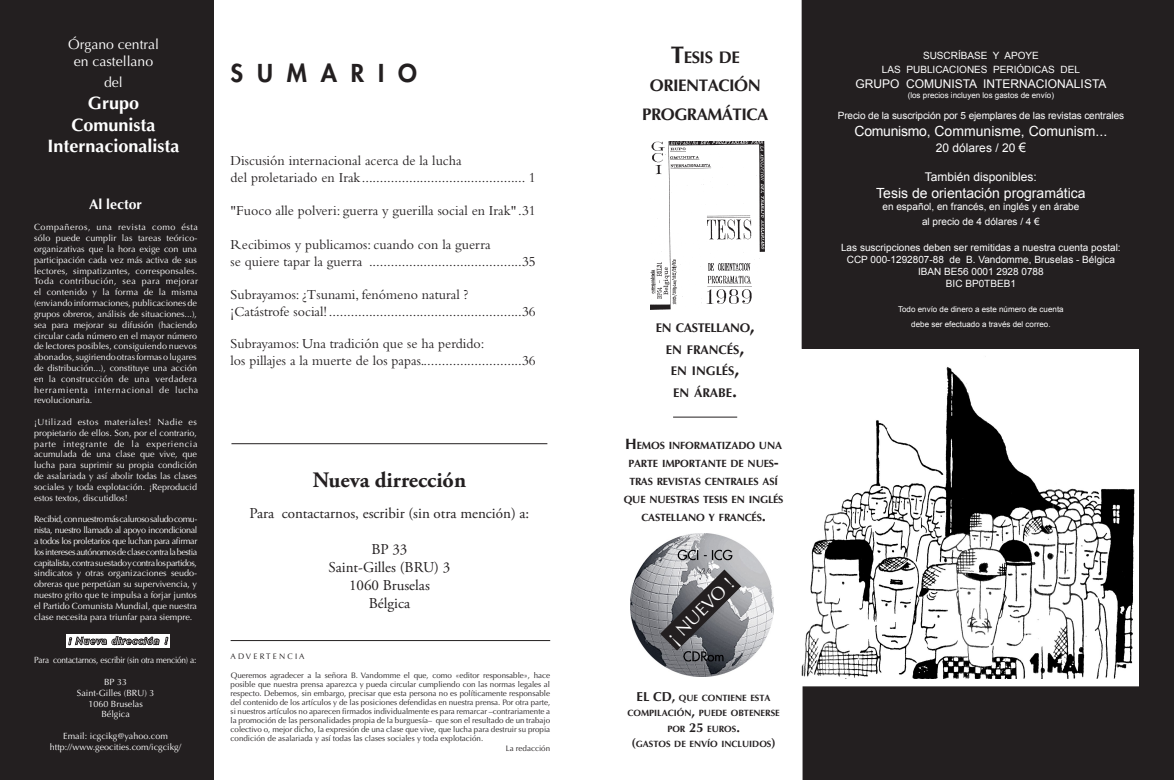
<style>
.page{position:relative;width:1174px;height:780px;background:#fff}
.page>*{position:absolute;margin:0;border:0;box-sizing:border-box;transform-origin:0 0}
.t1{font:800 24px "Futura";color:#231f20}
.t2{font:700 22px "Adobe Garamond Pro";color:#231f20}
.t3{font:700 18px/21.6px "Optima";color:#fff;text-align:center}
.t4{font:18px "Optima";color:#fff}
.t5{font:700 16.8px/28.8px "Optima";letter-spacing:-.03em;color:#231f20;text-align:center}
.t6{font:15px "Adobe Garamond Pro";color:#231f20}
.t7{font:14.3px/16.8px "Bembo";color:#231f20}
.t8{font:14px "Arial";color:#fff}
.t9{font:14px "Optima";color:#fff}
.t10{font:700 14px "Optima";color:#fff}
.t11{font:700 12.6px "Optima";color:#231f20}
.t12{font:700 12.6px "Optima";letter-spacing:-.03em;color:#231f20}
.t13{font:12px "Arial";color:#fff}
.t14{font:700 10.5px/18px "Optima";letter-spacing:-.015em;color:#231f20;text-align:center}
.t15{font:10px "Arial";color:#fff}
.t16{font:700 9.1px/15.6px "Optima";color:#231f20;text-align:center}
.t17{font:9px/10.8px "Optima";color:#fff;text-align:justify}
.t18{font:9px "Optima";letter-spacing:-.02em;color:#fff;scale:.91 1}
.t19{font:italic 9px "Optima";letter-spacing:.155em;color:#fff}
.t20{font:8px/9.1px "Optima";color:#231f20;text-align:justify}
.t21{font:8px "Arial";color:#fff}
.s1{font-size:16.9px}
.s2{font-size:24px}
.s3{font-size:18px}
.s4{font-size:15px}
.s5{font-size:21.8px}
.s6{font-size:13px}
</style>
<div class="page">
<div style="left:0;top:0;width:214px;height:780px;background:#231f20"></div>
<hr style="left:231px;top:640px;width:319px;height:1px;background:#231f20">
<div style="left:801px;top:0;width:373px;height:349px;background:#231f20"></div>
<img style="left:650px;top:142px;width:114px;height:168px">
<hr style="left:673px;top:416px;width:64px;height:1px;background:#231f20">
<svg style="left:802px;top:339px;width:372px;height:441px"></svg>
<img style="left:631px;top:533px;width:142px;height:143px">
<svg style="left:660px;top:569px;width:81px;height:81px;background:#6b6b6e"></svg>
<hr style="left:231px;top:443px;width:316px;height:1px;background:#231f20">
<div style="left:66px;top:634px;width:103px;height:13px;background:#fff"></div>
<svg style="left:67px;top:636px;width:102px;height:12px"></svg>
<p class="t9" style="left:68px;top:36px;width:92px">Órgano central</p>
<p class="t9" style="left:74px;top:53px;width:81px">en castellano</p>
<p class="t9" style="left:104px;top:75px;width:20px">del</p>
<p class="t3" style="left:88px;top:92px;width:53px">Grupo</p>
<p class="t3" style="left:47px;top:114px;width:134px">Comunista<br>Internacionalista</p>
<p class="t10" style="left:89px;top:196px;width:54px">Al lector</p>
<p class="t17" style="left:34px;top:222px;width:166px;text-align:left">Compañeros, una revista como ésta sólo puede cumplir las tareas teórico&shy;organizativas que la hora exige con una participación cada vez más activa de sus lectores, simpatizantes, corresponsales.<br>Toda contribución, sea para mejorar el contenido y la forma de la misma (enviando informaciones, publicaciones de grupos obreros, análisis de situaciones...), sea para mejorar su difusión (haciendo circular cada número en el mayor número de lectores posibles, consiguiendo nuevos abonados, sugiriendo otras formas o lugares de distribución...), constituye una acción en la construcción de una verdadera herramienta internacional de lucha revolucionaria.</p>
<p class="t17" style="left:34px;top:417px;width:165px">¡Utilizad estos materiales! Nadie es propietario de ellos. Son, por el contrario, parte integrante de la experiencia acumulada de una clase que vive, que lucha para suprimir su propia condición de asalariada y así abolir todas las clases sociales y toda explotación. ¡Reproducid estos textos, discutidlos!</p>
<p class="t17" style="left:34px;top:514px;width:165px">Recibid, con nuestro más caluroso saludo comu&shy;nista, nuestro llamado al apoyo incondicional a todos los proletarios que luchan para afirmar los intereses autónomos de clase contra la bestia capitalista, contra su estado y contra los partidos, sindicatos y otras organizaciones seudo&shy;obreras que perpetúan su supervivencia, y nuestro grito que te impulsa a forjar juntos el Partido Comunista Mundial, que nuestra clase necesita para triunfar para siempre.</p>
<p class="t18" style="left:34px;top:654px;width:180px">Para contactarnos, escribir (sin otra mención) a:</p>
<p class="t17" style="left:104px;top:676px;width:25px">BP 33</p>
<p class="t17" style="left:77px;top:687px;width:79px">Saint-Gilles (BRU) 3</p>
<p class="t17" style="left:88px;top:698px;width:56px">1060 Bruselas</p>
<p class="t17" style="left:101px;top:709px;width:30px">Bélgica</p>
<p class="t17" style="left:63px;top:730px;width:106px">Email: icgcikg@yahoo.com</p>
<p class="t17" style="left:50px;top:741px;width:133px">http://www.geocities.com/icgcikg/</p>
<p class="t19" style="left:76px;top:635px;width:93px">Nueva dirección !</p>
<p class="t19" style="left:72px;top:646px;width:4px;rotate:-180deg">!</p>
<p class="t1" style="left:231px;top:58px;width:188px">S U M A R I O</p>
<p class="t7" style="left:231px;top:152px;width:307px">Discusión internacional acerca de la lucha<br>del proletariado en Irak............................................. 1</p>
<p class="t7" style="left:231px;top:202px;width:307px">"Fuoco alle polveri: guerra y guerilla social en Irak" .31</p>
<p class="t7" style="left:231px;top:236px;width:307px">Recibimos y publicamos: cuando con la guerra<br>se quiere tapar la guerra ..........................................35</p>
<p class="t7" style="left:231px;top:286px;width:307px">Subrayamos: ¿Tsunami, fenómeno natural ?<br><span class="s1">¡</span>Catástrofe social!.....................................................36</p>
<p class="t7" style="left:231px;top:335px;width:307px">Subrayamos: Una tradición que se ha perdido:<br>los pillajes a la muerte de los papas............................36</p>
<p class="t2" style="left:313px;top:467px;width:155px">Nueva dirrección</p>
<p class="t6" style="left:249px;top:504px;width:281px">Para contactarnos, escribir (sin otra mención) a:</p>
<p class="t6" style="left:371px;top:540px;width:38px">BP 33</p>
<p class="t6" style="left:329px;top:558px;width:123px">Saint-Gilles (BRU) 3</p>
<p class="t6" style="left:349px;top:576px;width:82px">1060 Bruselas</p>
<p class="t6" style="left:369px;top:594px;width:43px">Bélgica</p>
<p class="t20" style="left:231px;top:652px;width:75px">A D V E R T E N C I A</p>
<p class="t20" style="left:231px;top:670px;width:321px">Queremos agradecer a la señora B. Vandomme el que, como «editor responsable», hace posible que nuestra prensa aparezca y pueda circular cumpliendo con las normas legales al respecto. Debemos, sin embargo, precisar que esta persona no es políticamente responsable del contenido de los artículos y de las posiciones defendidas en nuestra prensa. Por otra parte, si nuestros artículos no aparecen firmados individualmente es para remarcar –contrariamente a la promoción de las personalidades propia de la burguesía– que son el resultado de un trabajo colectivo o, mejor dicho, la expresión de una clase que vive, que lucha para destruir su propia condición de asalariada y así todas las clases sociales y toda explotación.</p>
<p class="t20" style="left:506px;top:744px;width:46px">La redacción</p>
<p class="t5" style="left:642px;top:43px;width:128px"><span class="s2">T</span>ESIS DE<br>ORIENTACIÓN<br>PROGRAMÁTICA</p>
<p class="t12" style="left:655px;top:320px;width:101px">EN CASTELLANO<span class="s3">,</span></p>
<p class="t11" style="left:666px;top:342px;width:80px">EN FRANCÉS<span class="s3">,</span></p>
<p class="t11" style="left:670px;top:363px;width:70px">EN INGLÉS<span class="s3">,</span></p>
<p class="t11" style="left:673px;top:385px;width:66px">EN ÁRABE<span class="s3">.</span></p>
<p class="t14" style="left:623px;top:436px;width:161px"><span class="s4">H</span>EMOS INFORMATIZADO UNA<br>PARTE IMPORTANTE DE NUES<span class="s4">-<br></span>TRAS REVISTAS CENTRALES ASÍ<br>QUE NUESTRAS TESIS EN INGLÉS<br>CASTELLANO Y FRANCÉS<span class="s4">.</span></p>
<p class="t4" style="left:663px;top:633px;width:87px;rotate:-45deg"><span class="s5">¡</span> NUEVO !</p>
<p class="t16" style="left:627px;top:689px;width:154px"><span class="s6">EL CD,</span> QUE CONTIENE ESTA<br>COMPILACIÓN<span class="s6">,</span> PUEDE OBTENERSE<br>POR <span class="s6">25</span> EUROS<span class="s6">.<br>(</span>GASTOS DE ENVÍO INCLUIDOS<span class="s6">)</span></p>
<p class="t15" style="left:923px;top:48px;width:117px">SUSCRÍBASE Y APOYE</p>
<p class="t15" style="left:882px;top:63px;width:199px">LAS PUBLICACIONES PERIÓDICAS DEL</p>
<p class="t13" style="left:855px;top:75px;width:252px">GRUPO COMUNISTA INTERNACIONALISTA</p>
<p class="t21" style="left:907px;top:89px;width:148px">(los precios incluyen los gastos de envío)</p>
<p class="t15" style="left:837px;top:109px;width:288px">Precio de la suscripción por 5 ejemplares de las revistas centrales</p>
<p class="t8" style="left:854px;top:122px;width:254px">Comunismo, Communisme, Comunism...</p>
<p class="t13" style="left:936px;top:139px;width:91px">20 dólares / 20 <span class="s6">€</span></p>
<p class="t13" style="left:925px;top:168px;width:114px">También disponibles:</p>
<p class="t8" style="left:876px;top:183px;width:211px">Tesis de orientación programática</p>
<p class="t15" style="left:882px;top:200px;width:198px">en español, en francés, en inglés y en árabe</p>
<p class="t15" style="left:922px;top:214px;width:119px">al precio de 4 dólares / 4 €</p>
<p class="t15" style="left:841px;top:241px;width:281px">Las suscripciones deben ser remitidas a nuestra cuenta postal:</p>
<p class="t15" style="left:847px;top:253px;width:270px">CCP 000-1292807-88 de B. Vandomme, Bruselas - Bélgica</p>
<p class="t15" style="left:918px;top:265px;width:127px">IBAN BE56 0001 2928 0788</p>
<p class="t15" style="left:946px;top:277px;width:72px">BIC BP0TBEB1</p>
<p class="t21" style="left:898px;top:303px;width:167px">Todo envío de dinero a este número de cuenta</p>
<p class="t21" style="left:911px;top:319px;width:141px">debe ser efectuado a través del correo.</p>
</div>
